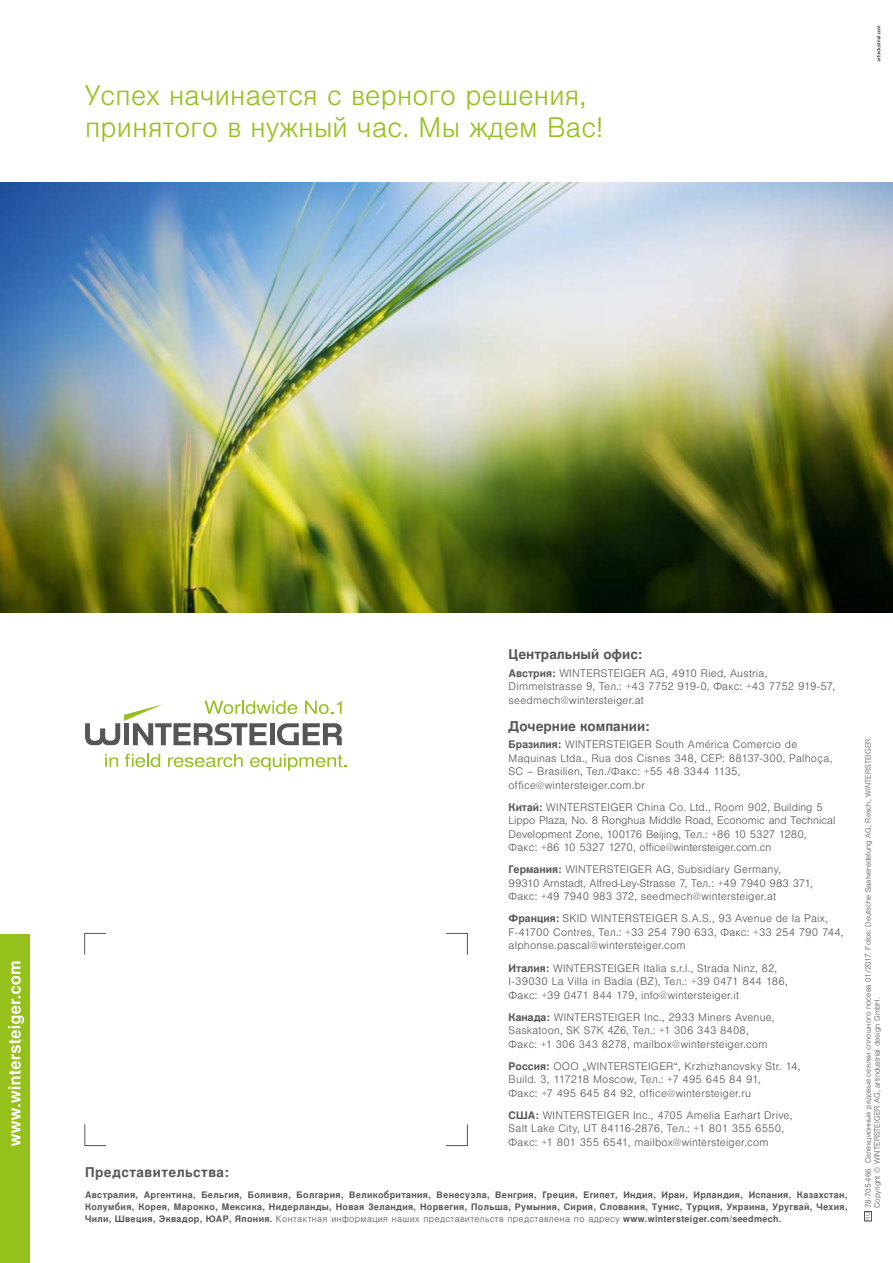
<style>
.page{position:relative;width:893px;height:1263px;background:#fff}
.page>*{position:absolute;margin:0;border:0;box-sizing:border-box;transform-origin:0 0}
.t1{font:300 27px/31.5px "Nimbus San LOT";letter-spacing:.01em;color:#94c11c}
.t2{font:700 13.5px "Nimbus San LOT";color:#565656}
.t3{font:700 13.5px "Nimbus San LOT";letter-spacing:.035em;color:#565656}
.t4{font:300 10.5px/13.5px "Nimbus San LOT";letter-spacing:.02em;color:#565656}
.t5{font:300 10.5px/13.5px "Nimbus San LOT";color:#565656}
.t6{font:700 9px/12px "Nimbus San LOT";letter-spacing:.035em;color:#565656;text-align:justify}
.t7{font:300 7.5px/9px "Nimbus San LOT";color:#565656}
.t8{font:300 6px "Nimbus San LOT";color:#565656}
.s1{font-weight:700}
.s2{font-weight:300}
</style>
<div class="page">
<div style="left:0;top:934px;width:29px;height:329px;background:#94c11c"></div>
<svg style="left:8px;top:961px;width:16px;height:185px"></svg>
<svg style="left:84px;top:933px;width:22px;height:22px"></svg>
<svg style="left:84px;top:1124px;width:22px;height:22px"></svg>
<svg style="left:446px;top:1124px;width:22px;height:22px"></svg>
<svg style="left:446px;top:933px;width:22px;height:22px"></svg>
<img style="left:0;top:183px;width:893px;height:429px">
<svg style="left:877px;top:26px;width:3px;height:35px"></svg>
<svg style="left:105px;top:754px;width:13px;height:13px"></svg>
<svg style="left:125px;top:754px;width:35px;height:13px"></svg>
<svg style="left:168px;top:754px;width:75px;height:13px"></svg>
<svg style="left:250px;top:754px;width:96px;height:17px"></svg>
<svg style="left:85px;top:701px;width:257px;height:44px"></svg>
<div style="left:864px;top:1211px;width:8px;height:10px;border:1px solid #565656"></div>
<h1 class="t1" style="left:85px;top:80px;width:520px">Успех начинается с верного решения, принятого в нужный час. Мы ждем Вас!</h1>
<p class="t2" style="left:509px;top:646px;width:135px">Центральный офис:</p>
<p class="t4" style="left:509px;top:666px;width:328px"><span class="s1">Австрия:</span> WINTERSTEIGER AG, 4910 Ried, Austria,<br>Dimmelstrasse 9, Тел.: +43 7752 919-0, Факс: +43 7752 919-57, seedmech@wintersteiger.at</p>
<p class="t2" style="left:509px;top:718px;width:143px">Дочерние компании:</p>
<p class="t4" style="left:509px;top:738px;width:325px"><span class="s1">Бразилия:</span> WINTERSTEIGER South América Comercio de Maquinas Ltda., Rua dos Cisnes 348, CEP: 88137-300, Palhoça, SC – Brasilien, Тел./Факс: +55 48 3344 1135, office@wintersteiger.com.br</p>
<p class="t5" style="left:509px;top:801px;width:328px"><span class="s1">Китай:</span> WINTERSTEIGER China Co. Ltd., Room 902, Building 5<br>Lippo Plaza, No. 8 Ronghua Middle Road, Economic and Technical Development Zone, 100176 Beijing, Тел.: +86 10 5327 1280, Факс: +86 10 5327 1270, office@wintersteiger.com.cn</p>
<p class="t4" style="left:509px;top:863px;width:306px"><span class="s1">Германия:</span> WINTERSTEIGER AG, Subsidiary Germany,<br>99310 Arnstadt, Alfred-Ley-Strasse 7, Тел.: +49 7940 983 371,<br>Факс: +49 7940 983 372, seedmech@wintersteiger.at</p>
<p class="t4" style="left:509px;top:912px;width:336px"><span class="s1">Франция:</span> SKID WINTERSTEIGER S.A.S., 93 Avenue de la Paix,<br>F-41700 Contres, Тел.: +33 254 790 633, Факс: +33 254 790 744, alphonse.pascal@wintersteiger.com</p>
<p class="t4" style="left:509px;top:961px;width:281px"><span class="s1">Италия:</span> WINTERSTEIGER Italia s.r.l., Strada Ninz, 82,<br>I-39030 La Villa in Badia (BZ), Тел.: +39 0471 844 186,<br>Факс: +39 0471 844 179, info@wintersteiger.it</p>
<p class="t4" style="left:509px;top:1010px;width:267px"><span class="s1">Канада:</span> WINTERSTEIGER Inc., 2933 Miners Avenue,<br>Saskatoon, SK S7K 4Z6, Тел.: +1 306 343 8408,<br>Факс: +1 306 343 8278, mailbox@wintersteiger.com</p>
<p class="t4" style="left:509px;top:1059px;width:293px"><span class="s1">Россия:</span> OOO „WINTERSTEIGER“, Krzhizhanovsky Str. 14,<br>Build. 3, 117218 Moscow, Тел.: +7 495 645 84 91,<br>Факс: +7 495 645 84 92, office@wintersteiger.ru</p>
<p class="t4" style="left:509px;top:1108px;width:285px"><span class="s1">США:</span> WINTERSTEIGER Inc., 4705 Amelia Earhart Drive,<br>Salt Lake City, UT 84116-2876, Тел.: +1 801 355 6550,<br>Факс: +1 801 355 6541, mailbox@wintersteiger.com</p>
<p class="t3" style="left:85px;top:1164px;width:146px">Представительства:</p>
<p class="t6" style="left:85px;top:1189px;width:764px">Австралия, Аргентина, Бельгия, Боливия, Болгария, Великобритания, Венесуэла, Венгрия, Греция, Египет, Индия, Иран, Ирландия, Испания, Казахстан, Колумбия, Корея, Марокко, Мексика, Нидерланды, Новая Зеландия, Норвегия, Польша, Румыния, Сирия, Словакия, Тунис, Турция, Украина, Уругвай, Чехия, Чили, Швеция, Эквадор, ЮАР, Япония. <span class="s2">Контактная информация наших представительств представлена по адресу</span> www.wintersteiger.com/seedmech.</p>
<p class="t7" style="left:864px;top:1208px;width:473px;rotate:-90deg">78-705-466 Селекционные рядовые сеялки сплошного посева 01/2017. Fotos: Deutsche Saatveredelung AG, Resch, WINTERSTEIGER.<br>Copyright © WINTERSTEIGER AG, artindustrial design GmbH.</p>
<p class="t8" style="left:864px;top:1221px;width:10px;rotate:-90deg">RU</p>
</div>
